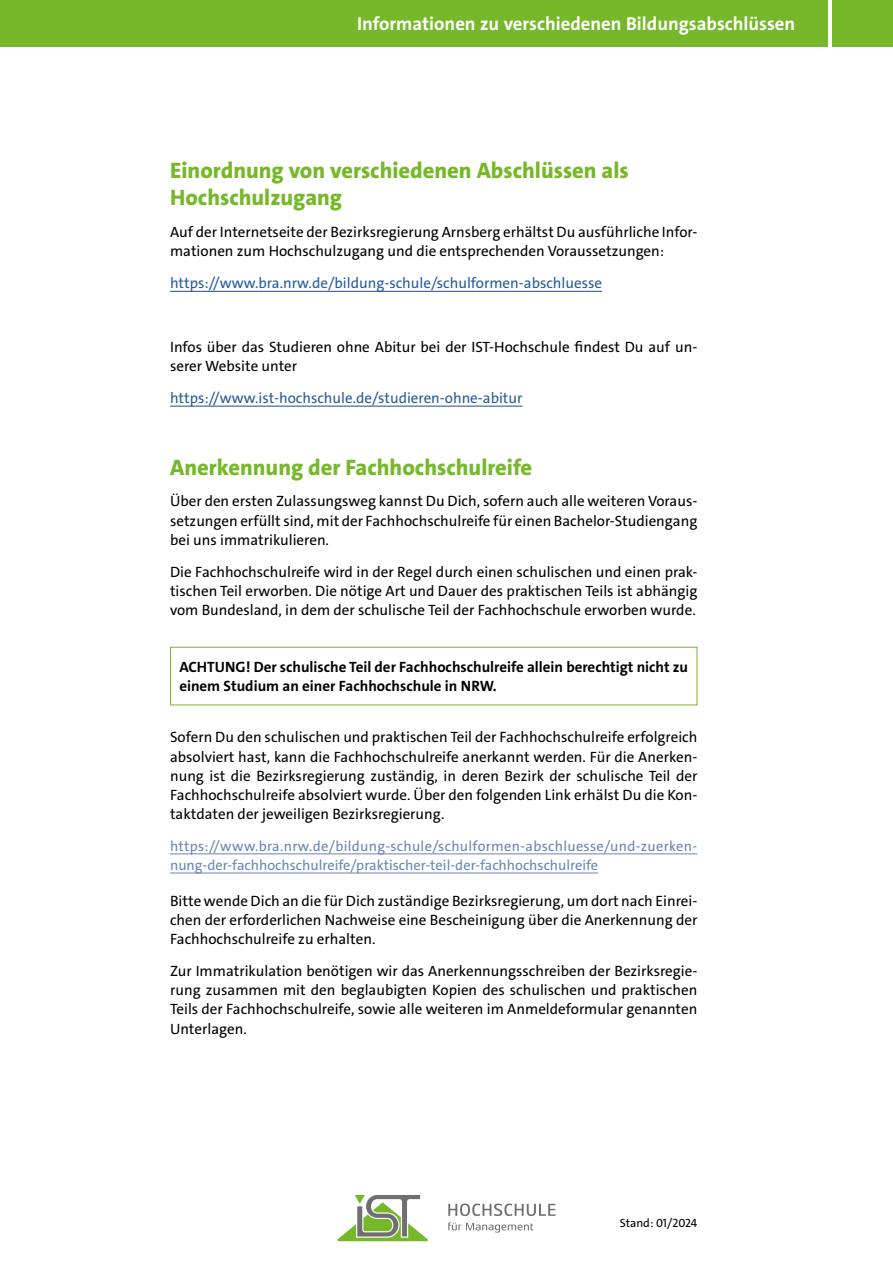
<style>
.page{position:relative;width:893px;height:1263px;background:#fff}
.page>*{position:absolute;margin:0;border:0;box-sizing:border-box;transform-origin:0 0}
.t1{font:800 22.5px/27px "The Sans C4 s";color:#76b82a}
.t2{font:700 18.75px "The Sans C4 s";color:#fff}
.t3{font:15px/19.2px "The Sans C4 s";color:#000;text-align:justify}
.t4{font:15px "The Sans C4 s";color:#275b9b}
.t5{font:700 15px/19.2px "The Sans C4 s";color:#000}
.t6{font:14.4px/19.2px "The Sans C4 s";color:#6b84b9}
.t7{font:12px "The Sans C4 s";color:#000}
</style>
<div class="page">
<div style="left:0;top:0;width:828px;height:47px;background:#76b82a"></div>
<div style="left:832px;top:0;width:61px;height:47px;background:#76b82a"></div>
<svg style="left:448px;top:1203px;width:108px;height:13px"></svg>
<svg style="left:448px;top:1222px;width:85px;height:10px"></svg>
<svg style="left:337px;top:1195px;width:91px;height:46px"></svg>
<hr style="left:170px;top:291px;width:432px;height:1px;background:#275b9b">
<hr style="left:170px;top:406px;width:352px;height:1px;background:#275b9b">
<hr style="left:170px;top:853px;width:527px;height:1px;background:#6b84b9">
<hr style="left:170px;top:873px;width:428px;height:1px;background:#6b84b9">
<div style="left:170px;top:647px;width:527px;height:58px;border:1px solid #76b82a"></div>
<p class="t2" style="left:357px;top:12px;width:440px">Informationen zu verschiedenen Bildungsabschlüssen</p>
<h1 class="t1" style="left:170px;top:157px;width:460px">Einordnung von verschiedenen Abschlüssen als<br>Hochschulzugang</h1>
<p class="t3" style="left:170px;top:223px;width:529px">Auf der Internetseite der Bezirksregierung Arnsberg erhältst Du ausführliche Infor&shy;mationen zum Hochschulzugang und die entsprechenden Voraussetzungen:</p>
<p class="t4" style="left:170px;top:273px;width:433px">https://www.bra.nrw.de/bildung-schule/schulformen-abschluesse</p>
<p class="t3" style="left:170px;top:337px;width:529px">Infos über das Studieren ohne Abitur bei der IST-Hochschule findest Du auf un&shy;serer Website unter</p>
<p class="t4" style="left:170px;top:388px;width:354px">https://www.ist-hochschule.de/studieren-ohne-abitur</p>
<h1 class="t1" style="left:170px;top:454px;width:364px">Anerkennung der Fachhochschulreife</h1>
<p class="t3" style="left:170px;top:492px;width:529px">Über den ersten Zulassungsweg kannst Du Dich, sofern auch alle weiteren Voraus&shy;setzungen erfüllt sind, mit der Fachhochschulreife für einen Bachelor-Studiengang bei uns immatrikulieren.</p>
<p class="t3" style="left:170px;top:562px;width:529px">Die Fachhochschulreife wird in der Regel durch einen schulischen und einen prak&shy;tischen Teil erworben. Die nötige Art und Dauer des praktischen Teils ist abhängig vom Bundesland, in dem der schulische Teil der Fachhochschule erworben wurde.</p>
<p class="t5" style="left:179px;top:657px;width:510px">ACHTUNG! Der schulische Teil der Fachhochschulreife allein berechtigt nicht zu einem Studium an einer Fachhochschule in NRW.</p>
<p class="t3" style="left:170px;top:728px;width:529px">Sofern Du den schulischen und praktischen Teil der Fachhochschulreife erfolgreich absolviert hast, kann die Fachhochschulreife anerkannt werden. Für die Anerken&shy;nung ist die Bezirksregierung zuständig, in deren Bezirk der schulische Teil der Fachhochschulreife absolviert wurde. Über den folgenden Link erhälst Du die Kon&shy;taktdaten der jeweiligen Bezirksregierung.</p>
<p class="t6" style="left:170px;top:836px;width:529px">https://www.bra.nrw.de/bildung-schule/schulformen-abschluesse/und-zuerken&shy;nung-der-fachhochschulreife/praktischer-teil-der-fachhochschulreife</p>
<p class="t3" style="left:170px;top:891px;width:529px">Bitte wende Dich an die für Dich zuständige Bezirksregierung, um dort nach Einrei&shy;chen der erforderlichen Nachweise eine Bescheinigung über die Anerkennung der Fachhochschulreife zu erhalten.</p>
<p class="t3" style="left:170px;top:962px;width:529px">Zur Immatrikulation benötigen wir das Anerkennungsschreiben der Bezirksregie&shy;rung zusammen mit den beglaubigten Kopien des schulischen und praktischen Teils der Fachhochschulreife, sowie alle weiteren im Anmeldeformular genannten Unterlagen.</p>
<p class="t7" style="left:620px;top:1215px;width:79px">Stand: 01/2024</p>
</div>
